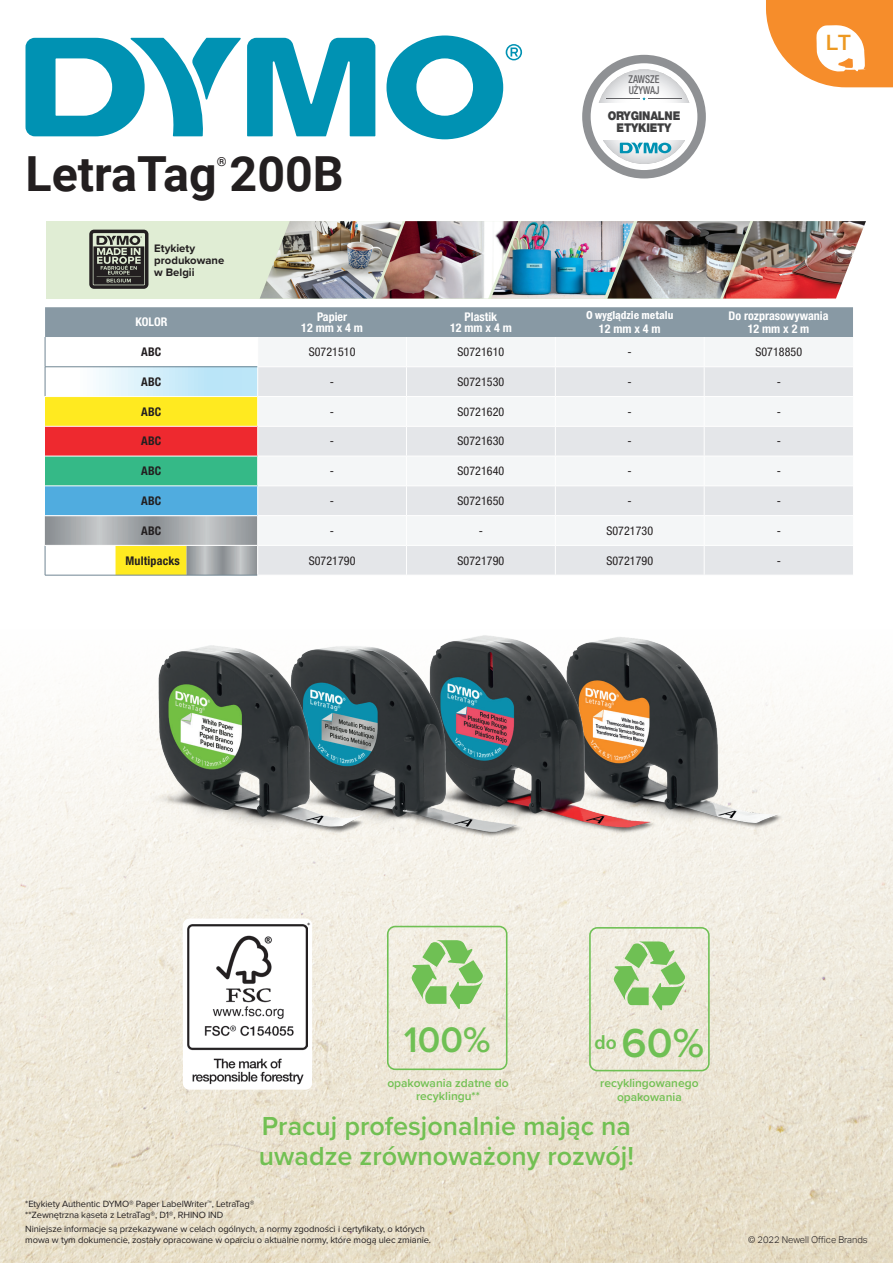
<style>
.page{position:relative;width:893px;height:1263px;background:#fff}
.page>*{position:absolute;margin:0;border:0;box-sizing:border-box;transform-origin:0 0}
.t1{font:700 48.45px "Roboto";color:#231f20}
.t2{font:600 42px "Proxima Nova";color:#6fc054}
.t3{font:600 36.75px "Proxima Nova";color:#6fc054}
.t4{font:600 27px/30px "Proxima Nova";color:#72c053}
.t5{font:500 21.3px "Helvetica Neue LT Pro";color:#ed9922}
.t6{font:700 12.6px "Roboto";color:#231f20}
.t7{font:900 12.15px/12.6px "Helvetica Neue LT Std";letter-spacing:-.02em;color:#3e3e3f;text-align:center;scale:.9 1}
.t8{font:condensed 12px "Helvetica Neue LT Std";letter-spacing:.005em;color:#231f20}
.t9{font:700 condensed 12px/10.5px "Helvetica Neue LT Std";color:#fff;text-align:center}
.t10{font:600 12px/13.5px "Proxima Nova";color:#72c053;text-align:center}
.t11{font:700 condensed 12px "Helvetica Neue LT Std";letter-spacing:.01em;color:#231f20}
.t12{font:12px "Franklin Gothic URW Con Dem";color:#fff}
.t13{font:700 11.25px/12px "Proxima Nova";color:#231f20}
.t14{font:500 condensed 10.8px/11.1px "Helvetica Neue LT Pro";color:#636366;scale:.9 1}
.t15{font:9.3px/11.2px "Proxima Nova";letter-spacing:-.01em;color:#231f20}
.t16{font:300 9.3px "Aktiv Grotesk";color:#231f20}
</style>
<div class="page">
<img style="left:0;top:37px;width:893px;height:1226px">
<img style="left:683px;top:620px;width:109px;height:219px">
<img style="left:540px;top:576px;width:143px;height:317px">
<img style="left:406px;top:576px;width:134px;height:323px">
<img style="left:63px;top:576px;width:343px;height:326px">
<hr style="left:45px;top:575px;width:212px;height:1px;background:#708693">
<svg style="left:45px;top:307px;width:808px;height:268px"></svg>
<hr style="left:257px;top:366px;width:149px;height:1px;background:#fff">
<hr style="left:406px;top:366px;width:149px;height:1px;background:#fff">
<hr style="left:555px;top:366px;width:149px;height:1px;background:#fff">
<hr style="left:704px;top:366px;width:149px;height:1px;background:#fff">
<hr style="left:45px;top:396px;width:213px;height:1px;background:#fff">
<hr style="left:258px;top:396px;width:148px;height:1px;background:#fff">
<hr style="left:406px;top:396px;width:149px;height:1px;background:#fff">
<hr style="left:555px;top:396px;width:149px;height:1px;background:#fff">
<hr style="left:704px;top:396px;width:149px;height:1px;background:#fff">
<hr style="left:45px;top:426px;width:213px;height:1px;background:#fff">
<hr style="left:258px;top:426px;width:148px;height:1px;background:#fff">
<hr style="left:406px;top:426px;width:149px;height:1px;background:#fff">
<hr style="left:555px;top:426px;width:149px;height:1px;background:#fff">
<hr style="left:704px;top:426px;width:149px;height:1px;background:#fff">
<hr style="left:45px;top:456px;width:213px;height:1px;background:#fff">
<hr style="left:258px;top:456px;width:148px;height:1px;background:#fff">
<hr style="left:406px;top:456px;width:149px;height:1px;background:#fff">
<hr style="left:555px;top:456px;width:149px;height:1px;background:#fff">
<hr style="left:704px;top:456px;width:149px;height:1px;background:#fff">
<hr style="left:45px;top:485px;width:213px;height:1px;background:#fff">
<hr style="left:258px;top:485px;width:148px;height:1px;background:#fff">
<hr style="left:406px;top:485px;width:149px;height:1px;background:#fff">
<hr style="left:555px;top:485px;width:149px;height:1px;background:#fff">
<hr style="left:704px;top:485px;width:149px;height:1px;background:#fff">
<hr style="left:45px;top:515px;width:213px;height:1px;background:#fff">
<hr style="left:258px;top:515px;width:148px;height:1px;background:#fff">
<hr style="left:406px;top:515px;width:149px;height:1px;background:#fff">
<hr style="left:555px;top:515px;width:149px;height:1px;background:#fff">
<hr style="left:704px;top:515px;width:149px;height:1px;background:#fff">
<hr style="left:45px;top:545px;width:213px;height:1px;background:#fff">
<hr style="left:258px;top:545px;width:148px;height:1px;background:#fff">
<hr style="left:406px;top:545px;width:149px;height:1px;background:#fff">
<hr style="left:555px;top:545px;width:149px;height:1px;background:#fff">
<hr style="left:704px;top:545px;width:149px;height:1px;background:#fff">
<hr style="left:257px;top:575px;width:149px;height:1px;background:#fff">
<hr style="left:406px;top:575px;width:149px;height:1px;background:#fff">
<hr style="left:555px;top:575px;width:149px;height:1px;background:#fff">
<hr style="left:704px;top:575px;width:149px;height:1px;background:#fff">
<svg style="left:26px;top:38px;width:215px;height:98px"></svg>
<svg style="left:247px;top:38px;width:128px;height:98px"></svg>
<svg style="left:386px;top:35px;width:136px;height:104px"></svg>
<svg style="left:766px;top:0;width:127px;height:87px"></svg>
<svg style="left:412px;top:940px;width:71px;height:69px;background:#b1d69a"></svg>
<div style="left:387px;top:926px;width:120px;height:144px;border:2px solid #6fc054;border-radius:7px"></div>
<svg style="left:614px;top:941px;width:71px;height:69px;background:#b0d59a"></svg>
<div style="left:589px;top:927px;width:121px;height:144px;border:2px solid #6fc054;border-radius:7px"></div>
<div style="left:183px;top:918px;width:129px;height:172px;background:#fff;border-radius:6px"></div>
<img style="left:188px;top:924px;width:119px;height:160px">
<svg style="left:89px;top:230px;width:59px;height:59px;background:#5e5f58"></svg>
<img style="left:260px;top:221px;width:115px;height:77px">
<img style="left:375px;top:221px;width:116px;height:77px">
<img style="left:634px;top:221px;width:89px;height:77px">
<img style="left:491px;top:221px;width:143px;height:77px">
<img style="left:723px;top:221px;width:143px;height:77px">
<div style="left:582px;top:55px;width:124px;height:123px;background:#8f9194;border-radius:50%"></div>
<svg style="left:591px;top:63px;width:106px;height:107px"></svg>
<p class="t14" style="left:629px;top:73px;width:36px">ZAWSZE<br>UŻYWAJ</p>
<h1 class="t1" style="left:26px;top:140px;width:320px">LetraTag 200B</h1>
<h3 class="t6" style="left:217px;top:153px;width:11px">®</h3>
<p class="t13" style="left:154px;top:242px;width:71px">Etykiety produkowane w Belgii</p>
<h3 class="t7" style="left:608px;top:109px;width:82px">ORYGINALNE<br>ETYKIETY</h3>
<p class="t9" style="left:135px;top:317px;width:34px">KOLOR</p>
<p class="t9" style="left:301px;top:311px;width:63px">Papier<br>12 mm x 4 m</p>
<p class="t9" style="left:450px;top:311px;width:63px">Plastik<br>12 mm x 4 m</p>
<p class="t12" style="left:586px;top:307px;width:89px">O wyglądzie metalu</p>
<p class="t9" style="left:599px;top:323px;width:63px">12 mm x 4 m</p>
<h3 class="t5" style="left:826px;top:30px;width:26px">LT</h3>
<p class="t9" style="left:729px;top:308px;width:101px;line-height:13.5px">Do rozprasowywania<br>12 mm x 2 m</p>
<p class="t11" style="left:141px;top:345px;width:22px">ABC</p>
<p class="t8" style="left:309px;top:345px;width:48px">S0721510</p>
<p class="t8" style="left:458px;top:345px;width:48px">S0721610</p>
<p class="t8" style="left:628px;top:345px;width:6px">-</p>
<p class="t8" style="left:755px;top:345px;width:48px">S0718850</p>
<p class="t11" style="left:141px;top:374px;width:22px">ABC</p>
<p class="t8" style="left:330px;top:375px;width:6px">-</p>
<p class="t8" style="left:458px;top:375px;width:48px">S0721530</p>
<p class="t8" style="left:628px;top:375px;width:6px">-</p>
<p class="t8" style="left:777px;top:375px;width:6px">-</p>
<p class="t11" style="left:141px;top:404px;width:22px">ABC</p>
<p class="t8" style="left:330px;top:404px;width:6px">-</p>
<p class="t8" style="left:458px;top:404px;width:48px">S0721620</p>
<p class="t8" style="left:628px;top:404px;width:6px">-</p>
<p class="t8" style="left:777px;top:404px;width:6px">-</p>
<p class="t11" style="left:141px;top:434px;width:22px">ABC</p>
<p class="t8" style="left:330px;top:434px;width:6px">-</p>
<p class="t8" style="left:458px;top:434px;width:48px">S0721630</p>
<p class="t8" style="left:628px;top:434px;width:6px">-</p>
<p class="t8" style="left:777px;top:434px;width:6px">-</p>
<p class="t11" style="left:141px;top:464px;width:22px">ABC</p>
<p class="t8" style="left:330px;top:464px;width:6px">-</p>
<p class="t8" style="left:458px;top:464px;width:48px">S0721640</p>
<p class="t8" style="left:628px;top:464px;width:6px">-</p>
<p class="t8" style="left:777px;top:464px;width:6px">-</p>
<p class="t11" style="left:141px;top:493px;width:22px">ABC</p>
<p class="t8" style="left:330px;top:494px;width:6px">-</p>
<p class="t8" style="left:458px;top:494px;width:48px">S0721650</p>
<p class="t8" style="left:628px;top:494px;width:6px">-</p>
<p class="t8" style="left:777px;top:494px;width:6px">-</p>
<p class="t11" style="left:141px;top:523px;width:22px">ABC</p>
<p class="t8" style="left:330px;top:524px;width:6px">-</p>
<p class="t8" style="left:479px;top:524px;width:6px">-</p>
<p class="t8" style="left:606px;top:524px;width:48px">S0721730</p>
<p class="t8" style="left:777px;top:524px;width:6px">-</p>
<p class="t11" style="left:126px;top:553px;width:56px">Multipacks</p>
<p class="t8" style="left:309px;top:553px;width:48px">S0721790</p>
<p class="t8" style="left:458px;top:553px;width:48px">S0721790</p>
<p class="t8" style="left:606px;top:553px;width:48px">S0721790</p>
<p class="t8" style="left:777px;top:553px;width:6px">-</p>
<p class="t15" style="left:307px;top:919px;width:5px">*</p>
<h3 class="t3" style="left:404px;top:1012px;width:88px">100%</h3>
<h2 class="t2" style="left:595px;top:1011px;width:111px"><sup>do</sup> 60%</h2>
<p class="t10" style="left:387px;top:1076px;width:123px">opakowania zdatne do recyklingu**</p>
<p class="t10" style="left:600px;top:1075px;width:100px;line-height:14.4px">recyklingowanego opakowania</p>
<h3 class="t4" style="left:259px;top:1110px;width:377px">Pracuj profesjonalnie mając na uwadze zrównoważony rozwój!</h3>
<p class="t15" style="left:25px;top:1198px;width:231px">*Etykiety Authentic DYMO® Paper LabelWriter™, LetraTag® **Zewnętrzna kaseta z LetraTag®, D1®, RHINO IND</p>
<p class="t15" style="left:25px;top:1223px;width:407px">Niniejsze informacje są przekazywane w celach ogólnych, a normy zgodności i certyfikaty, o których mowa w tym dokumencie, zostały opracowane w oparciu o aktualne normy, które mogą ulec zmianie.</p>
<p class="t16" style="left:748px;top:1235px;width:121px">© 2022 Newell Office Brands</p>
</div>
